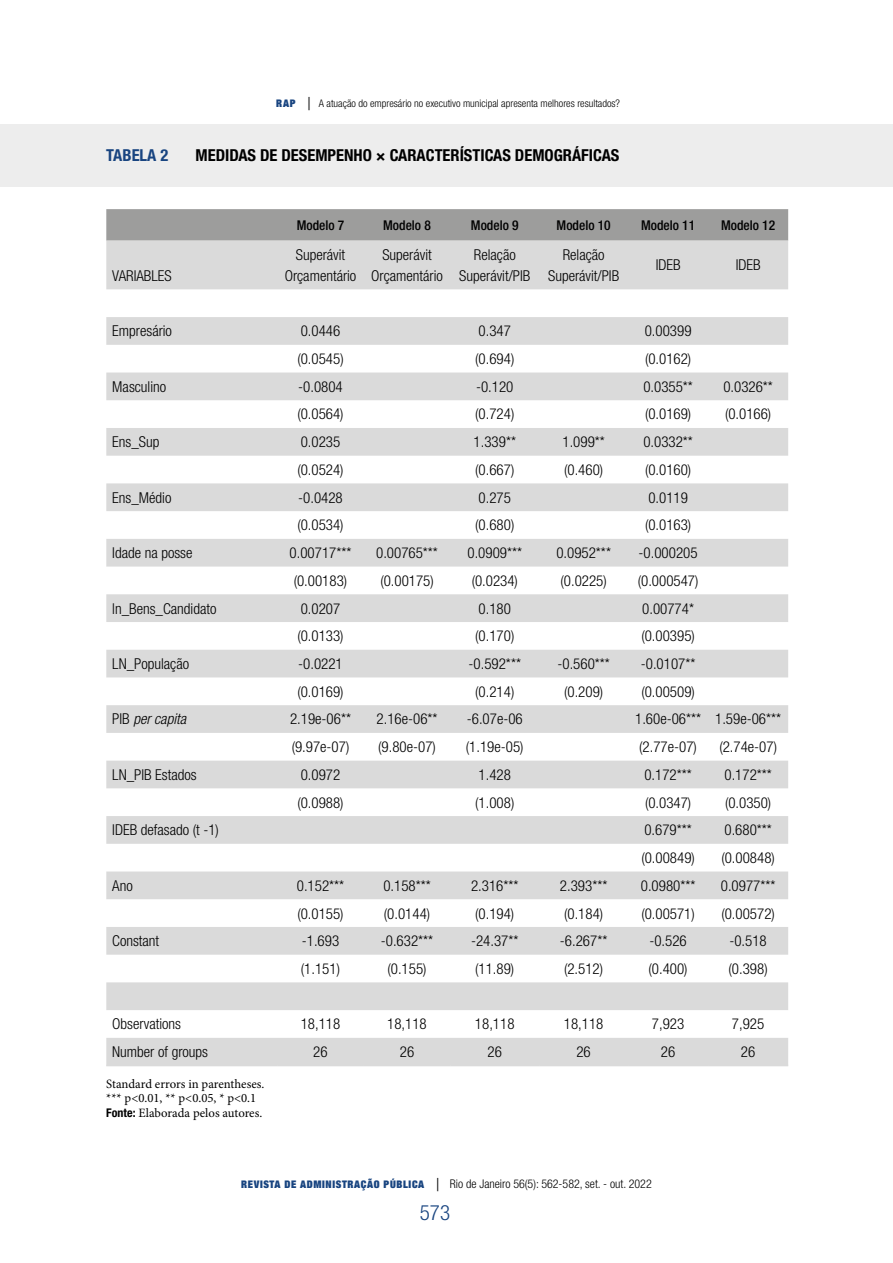
<style>
.page{position:relative;width:893px;height:1263px;background:#fff}
.page>*{position:absolute;margin:0;border:0;box-sizing:border-box;transform-origin:0 0}
.t1{font:300 condensed 21px "Helvetica Neue LT Std";color:#184480}
.t2{font:700 condensed 16.5px "Helvetica Neue LT Std";color:#000}
.t3{font:700 condensed 16.5px "Helvetica Neue LT Std";color:#184480}
.t4{font:300 condensed 15px/21px "Helvetica Neue LT Std";color:#000;text-align:center}
.t5{font:italic 300 condensed 15px "Helvetica Neue LT Std";color:#000}
.t6{font:500 condensed 13.5px "Helvetica Neue LT Std";color:#000}
.t7{font:12.75px/14.7px "Minion Pro";color:#000}
.t8{font:300 condensed 12px "Helvetica Neue LT Std";color:#000}
.t9{font:300 condensed 10.5px "Helvetica Neue LT Std";color:#000}
.s1{font-family:"Helvetica Neue";font-weight:900;font-stretch:expanded;color:#184480}
.s2{font-size:18px}
.s3{font-style:normal}
.s4{font-family:"Helvetica Neue LT Std";font-weight:700;font-stretch:condensed;font-size:12px}
.s5{font-family:"Helvetica Neue";font-weight:900;font-stretch:expanded;font-size:10.5px;color:#184480}
</style>
<div class="page">
<div style="left:0;top:124px;width:892px;height:63px;background:#ededed"></div>
<div style="left:106px;top:209px;width:682px;height:32px;background:#9d9d9c"></div>
<svg style="left:106px;top:241px;width:682px;height:824px;fill:#dadada"></svg>
<hr style="left:106px;top:1065px;width:171px;height:1px;background:#dadada">
<hr style="left:277px;top:1065px;width:87px;height:1px;background:#dadada">
<hr style="left:364px;top:1065px;width:86px;height:1px;background:#dadada">
<hr style="left:450px;top:1065px;width:89px;height:1px;background:#dadada">
<hr style="left:539px;top:1065px;width:89px;height:1px;background:#dadada">
<hr style="left:628px;top:1065px;width:80px;height:1px;background:#dadada">
<hr style="left:708px;top:1065px;width:80px;height:1px;background:#dadada">
<p class="t9" style="left:276px;top:98px;width:345px"><span class="s1">RAP</span> <span class="s2">|</span> A atuação do empresário no executivo municipal apresenta melhores resultados?</p>
<p class="t3" style="left:106px;top:145px;width:63px">TABELA 2</p>
<p class="t2" style="left:196px;top:145px;width:425px">MEDIDAS DE DESEMPENHO × CARACTERÍSTICAS DEMOGRÁFICAS</p>
<p class="t4" style="left:112px;top:265px;width:61px">VARIABLES</p>
<p class="t6" style="left:297px;top:217px;width:49px">Modelo 7</p>
<p class="t6" style="left:383px;top:217px;width:49px">Modelo 8</p>
<p class="t6" style="left:471px;top:217px;width:49px">Modelo 9</p>
<p class="t6" style="left:557px;top:217px;width:56px">Modelo 10</p>
<p class="t6" style="left:641px;top:217px;width:56px">Modelo 11</p>
<p class="t6" style="left:721px;top:217px;width:56px">Modelo 12</p>
<p class="t4" style="left:285px;top:244px;width:73px">Superávit<br>Orçamentário</p>
<p class="t4" style="left:371px;top:244px;width:73px">Superávit<br>Orçamentário</p>
<p class="t4" style="left:459px;top:244px;width:73px">Relação<br>Superávit/PIB</p>
<p class="t4" style="left:548px;top:244px;width:73px">Relação<br>Superávit/PIB</p>
<p class="t4" style="left:656px;top:254px;width:26px">IDEB</p>
<p class="t4" style="left:736px;top:254px;width:26px">IDEB</p>
<p class="t4" style="left:112px;top:320px;width:61px">Empresário</p>
<p class="t4" style="left:301px;top:320px;width:41px">0.0446</p>
<p class="t4" style="left:479px;top:320px;width:34px">0.347</p>
<p class="t4" style="left:645px;top:320px;width:48px">0.00399</p>
<p class="t4" style="left:297px;top:348px;width:48px">(0.0545)</p>
<p class="t4" style="left:475px;top:348px;width:41px">(0.694)</p>
<p class="t4" style="left:645px;top:348px;width:48px">(0.0162)</p>
<p class="t4" style="left:112px;top:376px;width:55px">Masculino</p>
<p class="t4" style="left:298px;top:376px;width:46px">-0.0804</p>
<p class="t4" style="left:476px;top:376px;width:39px">-0.120</p>
<p class="t4" style="left:643px;top:376px;width:51px">0.0355**</p>
<p class="t4" style="left:723px;top:376px;width:51px">0.0326**</p>
<p class="t4" style="left:297px;top:404px;width:48px">(0.0564)</p>
<p class="t4" style="left:475px;top:404px;width:41px">(0.724)</p>
<p class="t4" style="left:645px;top:404px;width:48px">(0.0169)</p>
<p class="t4" style="left:725px;top:404px;width:48px">(0.0166)</p>
<p class="t4" style="left:112px;top:431px;width:49px">Ens_Sup</p>
<p class="t4" style="left:301px;top:431px;width:41px">0.0235</p>
<p class="t4" style="left:474px;top:431px;width:44px">1.339**</p>
<p class="t4" style="left:562px;top:431px;width:44px">1.099**</p>
<p class="t4" style="left:643px;top:431px;width:51px">0.0332**</p>
<p class="t4" style="left:297px;top:459px;width:48px">(0.0524)</p>
<p class="t4" style="left:475px;top:459px;width:41px">(0.667)</p>
<p class="t4" style="left:564px;top:459px;width:41px">(0.460)</p>
<p class="t4" style="left:645px;top:459px;width:48px">(0.0160)</p>
<p class="t4" style="left:112px;top:487px;width:61px">Ens_Médio</p>
<p class="t4" style="left:298px;top:487px;width:46px">-0.0428</p>
<p class="t4" style="left:479px;top:487px;width:34px">0.275</p>
<p class="t4" style="left:648px;top:487px;width:41px">0.0119</p>
<p class="t4" style="left:297px;top:514px;width:48px">(0.0534)</p>
<p class="t4" style="left:475px;top:514px;width:41px">(0.680)</p>
<p class="t4" style="left:645px;top:514px;width:48px">(0.0163)</p>
<p class="t4" style="left:112px;top:542px;width:82px">Idade na posse</p>
<p class="t4" style="left:290px;top:542px;width:63px">0.00717***</p>
<p class="t4" style="left:376px;top:542px;width:63px">0.00765***</p>
<p class="t4" style="left:467px;top:542px;width:56px">0.0909***</p>
<p class="t4" style="left:556px;top:542px;width:56px">0.0952***</p>
<p class="t4" style="left:639px;top:542px;width:60px">-0.000205</p>
<p class="t4" style="left:294px;top:570px;width:55px">(0.00183)</p>
<p class="t4" style="left:380px;top:570px;width:55px">(0.00175)</p>
<p class="t4" style="left:472px;top:570px;width:48px">(0.0234)</p>
<p class="t4" style="left:561px;top:570px;width:48px">(0.0225)</p>
<p class="t4" style="left:638px;top:570px;width:62px">(0.000547)</p>
<p class="t4" style="left:112px;top:598px;width:106px">ln_Bens_Candidato</p>
<p class="t4" style="left:301px;top:598px;width:41px">0.0207</p>
<p class="t4" style="left:479px;top:598px;width:34px">0.180</p>
<p class="t4" style="left:642px;top:598px;width:53px">0.00774*</p>
<p class="t4" style="left:297px;top:625px;width:48px">(0.0133)</p>
<p class="t4" style="left:475px;top:625px;width:41px">(0.170)</p>
<p class="t4" style="left:641px;top:625px;width:55px">(0.00395)</p>
<p class="t4" style="left:112px;top:653px;width:78px">LN_População</p>
<p class="t4" style="left:298px;top:653px;width:46px">-0.0221</p>
<p class="t4" style="left:469px;top:653px;width:54px">-0.592***</p>
<p class="t4" style="left:557px;top:653px;width:54px">-0.560***</p>
<p class="t4" style="left:641px;top:653px;width:56px">-0.0107**</p>
<p class="t4" style="left:297px;top:681px;width:48px">(0.0169)</p>
<p class="t4" style="left:475px;top:681px;width:41px">(0.214)</p>
<p class="t4" style="left:564px;top:681px;width:41px">(0.209)</p>
<p class="t4" style="left:641px;top:681px;width:55px">(0.00509)</p>
<p class="t5" style="left:112px;top:710px;width:75px"><span class="s3">PIB</span> per capita</p>
<p class="t4" style="left:290px;top:708px;width:63px">2.19e-06**</p>
<p class="t4" style="left:377px;top:708px;width:63px">2.16e-06**</p>
<p class="t4" style="left:467px;top:708px;width:57px">-6.07e-06</p>
<p class="t4" style="left:635px;top:708px;width:148px">1.60e-06*** 1.59e-06***</p>
<p class="t4" style="left:292px;top:736px;width:59px">(9.97e-07)</p>
<p class="t4" style="left:378px;top:736px;width:59px">(9.80e-07)</p>
<p class="t4" style="left:466px;top:736px;width:59px">(1.19e-05)</p>
<p class="t4" style="left:639px;top:736px;width:59px">(2.77e-07)</p>
<p class="t4" style="left:719px;top:736px;width:59px">(2.74e-07)</p>
<p class="t4" style="left:112px;top:764px;width:86px">LN_PIB Estados</p>
<p class="t4" style="left:301px;top:764px;width:41px">0.0972</p>
<p class="t4" style="left:479px;top:764px;width:34px">1.428</p>
<p class="t4" style="left:644px;top:764px;width:49px">0.172***</p>
<p class="t4" style="left:724px;top:764px;width:49px">0.172***</p>
<p class="t4" style="left:297px;top:792px;width:48px">(0.0988)</p>
<p class="t4" style="left:475px;top:792px;width:41px">(1.008)</p>
<p class="t4" style="left:645px;top:792px;width:48px">(0.0347)</p>
<p class="t4" style="left:725px;top:792px;width:48px">(0.0350)</p>
<p class="t4" style="left:112px;top:819px;width:108px">IDEB defasado (t -1)</p>
<p class="t4" style="left:644px;top:819px;width:49px">0.679***</p>
<p class="t4" style="left:724px;top:819px;width:49px">0.680***</p>
<p class="t4" style="left:641px;top:847px;width:55px">(0.00849)</p>
<p class="t4" style="left:721px;top:847px;width:55px">(0.00848)</p>
<p class="t4" style="left:112px;top:875px;width:22px">Ano</p>
<p class="t4" style="left:297px;top:875px;width:49px">0.152***</p>
<p class="t4" style="left:383px;top:875px;width:49px">0.158***</p>
<p class="t4" style="left:471px;top:875px;width:49px">2.316***</p>
<p class="t4" style="left:560px;top:875px;width:49px">2.393***</p>
<p class="t4" style="left:641px;top:875px;width:56px">0.0980***</p>
<p class="t4" style="left:721px;top:875px;width:56px">0.0977***</p>
<p class="t4" style="left:297px;top:902px;width:48px">(0.0155)</p>
<p class="t4" style="left:384px;top:902px;width:48px">(0.0144)</p>
<p class="t4" style="left:475px;top:902px;width:41px">(0.194)</p>
<p class="t4" style="left:564px;top:902px;width:41px">(0.184)</p>
<p class="t4" style="left:641px;top:902px;width:55px">(0.00571)</p>
<p class="t4" style="left:721px;top:902px;width:55px">(0.00572)</p>
<p class="t4" style="left:112px;top:930px;width:48px">Constant</p>
<p class="t4" style="left:302px;top:930px;width:39px">-1.693</p>
<p class="t4" style="left:381px;top:930px;width:54px">-0.632***</p>
<p class="t4" style="left:471px;top:930px;width:49px">-24.37**</p>
<p class="t4" style="left:560px;top:930px;width:49px">-6.267**</p>
<p class="t4" style="left:649px;top:930px;width:39px">-0.526</p>
<p class="t4" style="left:729px;top:930px;width:39px">-0.518</p>
<p class="t4" style="left:301px;top:958px;width:41px">(1.151)</p>
<p class="t4" style="left:387px;top:958px;width:41px">(0.155)</p>
<p class="t4" style="left:475px;top:958px;width:41px">(11.89)</p>
<p class="t4" style="left:564px;top:958px;width:41px">(2.512)</p>
<p class="t4" style="left:649px;top:958px;width:41px">(0.400)</p>
<p class="t4" style="left:729px;top:958px;width:41px">(0.398)</p>
<p class="t4" style="left:112px;top:1013px;width:70px">Observations</p>
<p class="t4" style="left:301px;top:1013px;width:41px">18,118</p>
<p class="t4" style="left:387px;top:1013px;width:41px">18,118</p>
<p class="t4" style="left:475px;top:1013px;width:41px">18,118</p>
<p class="t4" style="left:564px;top:1013px;width:41px">18,118</p>
<p class="t4" style="left:652px;top:1013px;width:34px">7,923</p>
<p class="t4" style="left:732px;top:1013px;width:34px">7,925</p>
<p class="t4" style="left:112px;top:1041px;width:97px">Number of groups</p>
<p class="t4" style="left:313px;top:1041px;width:16px">26</p>
<p class="t4" style="left:400px;top:1041px;width:16px">26</p>
<p class="t4" style="left:487px;top:1041px;width:16px">26</p>
<p class="t4" style="left:576px;top:1041px;width:16px">26</p>
<p class="t4" style="left:661px;top:1041px;width:16px">26</p>
<p class="t4" style="left:741px;top:1041px;width:16px">26</p>
<p class="t7" style="left:106px;top:1076px;width:160px">Standard errors in parentheses. *** p&lt;0.01, ** p&lt;0.05, * p&lt;0.1<br><span class="s4">Fonte:</span> Elaborada pelos autores.</p>
<p class="t8" style="left:241px;top:1176px;width:412px"><span class="s5">REVISTA DE ADMINISTRAÇÃO PÚBLICA</span> <span class="s2">|</span> Rio de Janeiro 56(5): 562-582, set. - out. 2022</p>
<h1 class="t1" style="left:420px;top:1200px;width:32px">573</h1>
</div>
